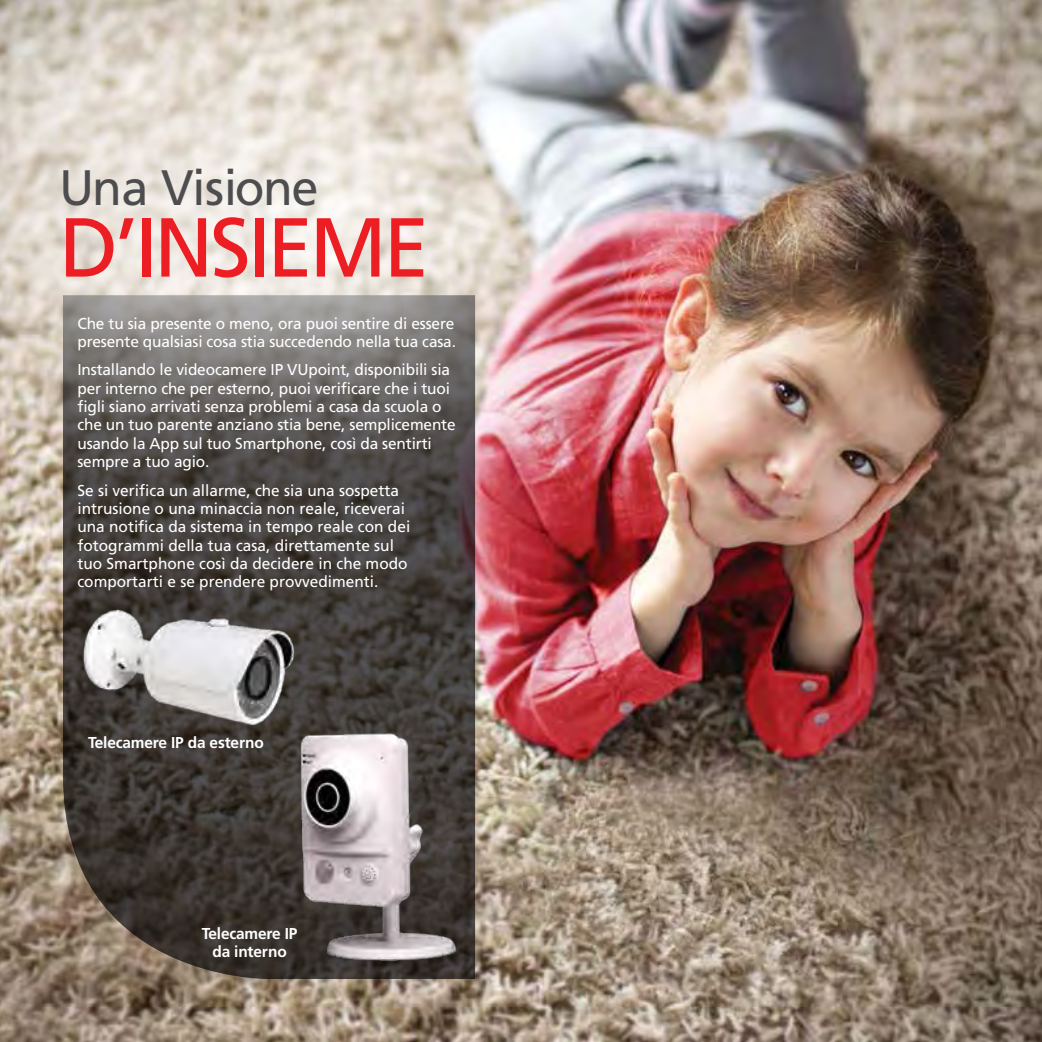
<style>
.page{position:relative;width:1042px;height:1042px;background:#fff}
.page>*{position:absolute;margin:0;border:0;box-sizing:border-box;transform-origin:0 0}
.t1{font:83.65px "Frutiger";letter-spacing:-.04em;color:#ed1d24}
.t2{font:49.7px "Frutiger";letter-spacing:-.03em;color:#4d4d4f}
.t3{font:15.75px/18.4px "Frutiger";letter-spacing:-.01em;color:#fff}
.t4{font:700 15.75px/18.4px "Frutiger";letter-spacing:-.01em;color:#fff;text-align:center}
</style>
<div class="page">
<img style="left:0;top:0;width:1042px;height:1042px">
<svg style="left:63px;top:513px;width:412px;height:466px;background:#443e39"></svg>
<div style="left:0;top:0;width:654px;height:513px;background:#fff;opacity:.75"></div>
<svg style="left:72px;top:595px;width:79px;height:106px"></svg>
<img style="left:73px;top:598px;width:237px;height:138px">
<svg style="left:305px;top:938px;width:196px;height:32px"></svg>
<img style="left:290px;top:725px;width:172px;height:246px">
<h2 class="t2" style="left:59px;top:159px;width:261px">Una Visione</h2>
<h1 class="t1" style="left:59px;top:198px;width:371px">D’INSIEME</h1>
<p class="t3" style="left:77px;top:314px;width:380px">Che tu sia presente o meno, ora puoi sentire di essere presente qualsiasi cosa stia succedendo nella tua casa.</p>
<p class="t3" style="left:77px;top:360px;width:380px">Installando le videocamere IP VUpoint, disponibili sia per interno che per esterno, puoi verificare che i tuoi figli siano arrivati senza problemi a casa da scuola o che un tuo parente anziano stia bene, semplicemente usando la App sul tuo Smartphone, così da sentirti sempre a tuo agio.</p>
<p class="t3" style="left:77px;top:481px;width:334px">Se si verifica un allarme, che sia una sospetta intrusione o una minaccia non reale, riceverai una notifica da sistema in tempo reale con dei fotogrammi della tua casa, direttamente sul tuo Smartphone così da decidere in che modo comportarti e se prendere provvedimenti.</p>
<p class="t4" style="left:88px;top:733px;width:177px">Telecamere IP da esterno</p>
<p class="t4" style="left:202px;top:924px;width:97px">Telecamere IP da interno</p>
</div>
